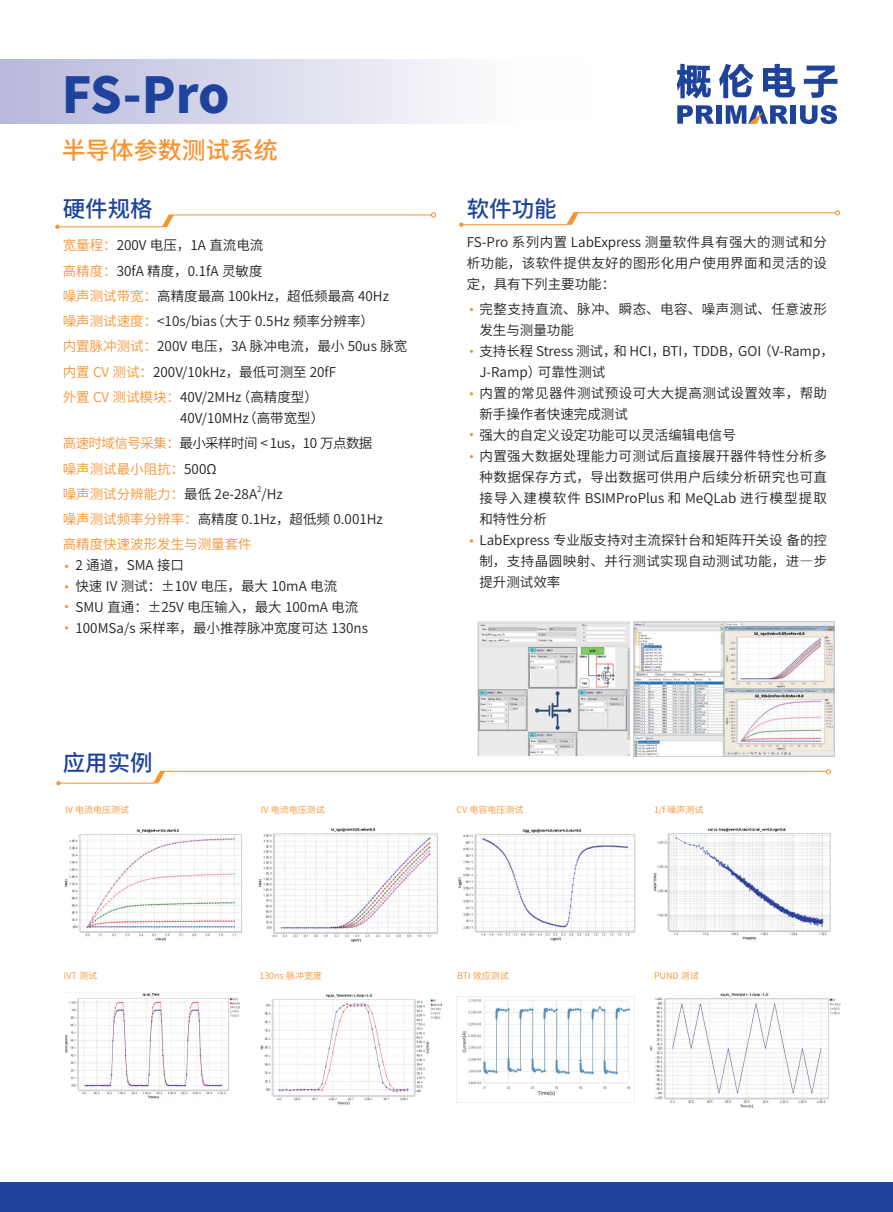
<style>
.page{position:relative;width:893px;height:1212px;background:#fff}
.page>*{position:absolute;margin:0;border:0;box-sizing:border-box;transform-origin:0 0}
.t1{font:800 49.5px "Source Han Sans CN";color:#1f439b}
.t2{font:500 24px "Source Han Sans CN";color:#f79332}
.t3{font:500 22.5px "Source Han Sans CN";color:#1f439b}
.t4{font:13.5px/21px "Source Han Sans CN";color:#231f20}
.t5{font:13.5px/25.2px "Source Han Sans CN";color:#f79332}
.t6{font:9px "Source Han Sans CN";color:#f79332}
.t7{font:7.8px "Source Han Sans CN";color:#231f20}
.s1{color:#f79332}
.s2{color:#231f20}
</style>
<div class="page">
<div style="left:0;top:1182px;width:893px;height:30px;background:#1f439b"></div>
<svg style="left:677px;top:105px;width:37px;height:19px"></svg>
<div style="left:790px;top:105px;width:6px;height:19px;background:#1f439b"></div>
<svg style="left:800px;top:105px;width:37px;height:19px"></svg>
<svg style="left:677px;top:64px;width:34px;height:35px"></svg>
<svg style="left:719px;top:64px;width:34px;height:34px"></svg>
<svg style="left:763px;top:64px;width:32px;height:33px"></svg>
<svg style="left:804px;top:66px;width:33px;height:32px"></svg>
<div style="left:716px;top:105px;width:6px;height:19px;background:#1f439b"></div>
<svg style="left:726px;top:105px;width:62px;height:19px"></svg>
<svg style="left:459px;top:210px;width:381px;height:17px"></svg>
<img style="left:478px;top:621px;width:356px;height:135px">
<svg style="left:55px;top:213px;width:381px;height:16px"></svg>
<svg style="left:56px;top:769px;width:775px;height:16px"></svg>
<img style="left:64px;top:829px;width:178px;height:112px">
<img style="left:260px;top:994px;width:182px;height:111px">
<img style="left:458px;top:829px;width:178px;height:112px">
<img style="left:653px;top:828px;width:177px;height:112px">
<img style="left:65px;top:993px;width:174px;height:106px">
<div style="left:0;top:60px;width:590px;height:64px;background:linear-gradient(to right,#b8b9dc,#fff)"></div>
<img style="left:457px;top:996px;width:177px;height:100px">
<img style="left:650px;top:992px;width:190px;height:116px">
<img style="left:258px;top:828px;width:179px;height:114px">
<h1 class="t1" style="left:62px;top:69px;width:169px">FS-Pro</h1>
<h2 class="t2" style="left:62px;top:138px;width:218px">半导体参数测试系统</h2>
<h3 class="t3" style="left:63px;top:197px;width:92px">硬件规格</h3>
<p class="t4" style="left:63px;top:233px;width:346px;line-height:25.2px"><span class="s1">宽量程：</span>200V 电压，1A 直流电流<br><span class="s1">高精度：</span>30fA 精度，0.1fA 灵敏度<br><span class="s1">噪声测试带宽：</span>高精度最高 100kHz，超低频最高 40Hz<br><span class="s1">噪声测试速度：</span>&lt;10s/bias（大于 0.5Hz 频率分辨率）<br><span class="s1">内置脉冲测试：</span>200V 电压，3A 脉冲电流，最小 50us 脉宽<span class="s1">内置 CV 测试：</span>200V/10kHz，最低可测至 20fF<br><span class="s1">外置 CV 测试模块：</span>40V/2MHz（高精度型）</p>
<p class="t4" style="left:63px;top:405px;width:311px;line-height:25.2px;text-indent:117px">40V/10MHz（高带宽型）<br><span class="s1">高速时域信号采集：</span>最小采样时间 &lt; 1us，10 万点数据<span class="s1">噪声测试最小阻抗：</span>500Ω<br><span class="s1">噪声测试分辨能力：</span>最低 2e-28A /Hz</p>
<p class="t7" style="left:257px;top:485px;width:6px">2</p>
<p class="t5" style="left:63px;top:506px;width:322px">噪声测试频率分辨率：<span class="s2">高精度 0.1Hz，超低频 0.001Hz</span>高精度快速波形发生与测量套件</p>
<p class="t4" style="left:75px;top:555px;width:294px">2 通道，SMA 接口<br>快速 IV 测试：±10V 电压，最大 10mA 电流<br>SMU 直通：±25V 电压输入，最大 100mA 电流<br>100MSa/s 采样率，最小推荐脉冲宽度可达 130ns</p>
<h3 class="t3" style="left:63px;top:751px;width:92px">应用实例</h3>
<p class="t6" style="left:65px;top:805px;width:65px">IV 电流电压测试</p>
<p class="t6" style="left:261px;top:805px;width:65px">IV 电流电压测试</p>
<h3 class="t3" style="left:467px;top:197px;width:91px">软件功能</h3>
<p class="t4" style="left:467px;top:231px;width:362px;text-align:justify">FS-Pro 系列内置 LabExpress 测量软件具有强大的测试和分析功能，该软件提供友好的图形化用户使用界面和灵活的设定，具有下列主要功能：</p>
<p class="t4" style="left:479px;top:298px;width:356px">完整支持直流、脉冲、瞬态、电容、噪声测试、任意波形发生与测量功能<br>支持长程 Stress 测试，和 HCI，BTI，TDDB，GOI（V-Ramp，<br>J-Ramp）可靠性测试<br>内置的常见器件测试预设可大大提高测试设置效率，帮助新手操作者快速完成测试<br>强大的自定义设定功能可以灵活编辑电信号<br>内置强大数据处理能力可测试后直接展幵器件特性分析多种数据保存方式，导出数据可供用户后续分析研究也可直接导入建模软件 BSIMProPlus 和 MeQLab 进行模型提取和特性分析<br>LabExpress 专业版支持对主流探针台和矩阵幵关设 备的控制，支持晶圆映射、并行测试实现自动测试功能，进—步提升测试效率</p>
<p class="t6" style="left:457px;top:805px;width:69px">CV 电容电压测试</p>
<p class="t6" style="left:654px;top:805px;width:51px">1/f 噪声测试</p>
<p class="t6" style="left:64px;top:971px;width:35px">IVT 测试</p>
<p class="t6" style="left:259px;top:971px;width:64px">130ns 脉冲宽度</p>
<p class="t6" style="left:457px;top:971px;width:53px">BTI 效应测试</p>
<p class="t6" style="left:654px;top:971px;width:46px">PUND 测试</p>
</div>
